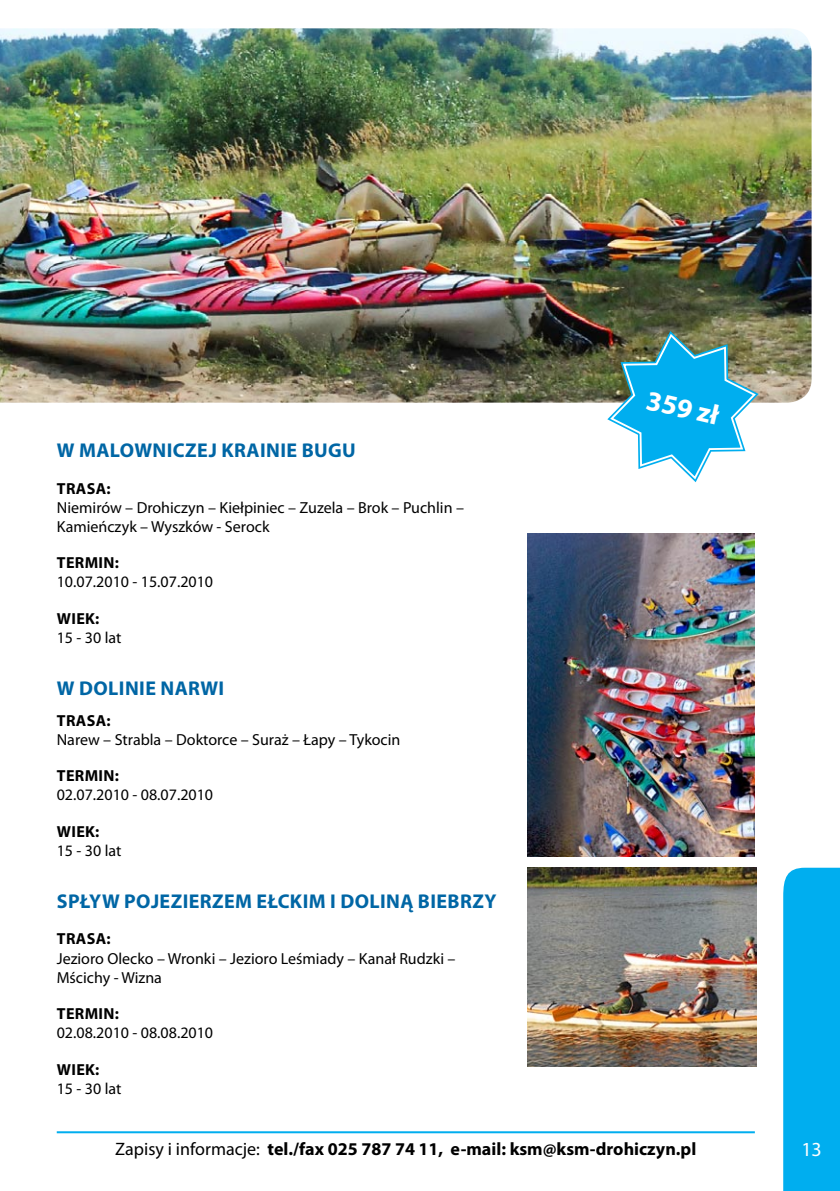
<style>
.page{position:relative;width:840px;height:1191px;background:#fff}
.page>*{position:absolute;margin:0;border:0;box-sizing:border-box;transform-origin:0 0}
.t1{font:700 28px "Myriad Pro";color:#fff}
.t2{font:700 20px "Myriad Pro";letter-spacing:.02em;color:#0066a5}
.t3{font:20px "Myriad Pro";color:#fff}
.t4{font:700 18px "Myriad Pro";color:#000}
.t5{font:16px/19.2px "Myriad Pro";color:#000}
.t6{font:700 16px "Myriad Pro";letter-spacing:.02em;color:#000}
.s1{font-weight:400}
</style>
<div class="page">
<svg style="left:783px;top:867px;width:56px;height:324px;background:#06b0ef"></svg>
<img style="left:0;top:28px;width:811px;height:375px">
<img style="left:527px;top:867px;width:229px;height:199px">
<img style="left:527px;top:533px;width:227px;height:323px">
<hr style="left:57px;top:1131px;width:697px;height:2px;background:#00aeef">
<svg style="left:607px;top:331px;width:151px;height:151px"></svg>
<p class="t2" style="left:57px;top:437px;width:76px">W MA LOWNICZEJ</p>
<p class="t2" style="left:221px;top:437px;width:12px">KRAINIE</p>
<p class="t2" style="left:301px;top:437px;width:27px">BUGU</p>
<p class="t6" style="left:57px;top:478px;width:20px">TRASA</p>
<p class="t6" style="left:106px;top:478px;width:6px">:</p>
<p class="t5" style="left:57px;top:497px;width:408px">Niemirów – Drohiczyn – Kiełpiniec – Zuzela – Brok – Puchlin –<br>Kamieńczyk – Wyszków - Serock</p>
<p class="t6" style="left:57px;top:552px;width:20px">TERMIN</p>
<p class="t6" style="left:115px;top:552px;width:6px">:</p>
<p class="t5" style="left:57px;top:572px;width:158px">10.07.2010 - 15.07.2010</p>
<p class="t6" style="left:57px;top:608px;width:44px">WIEK:</p>
<p class="t5" style="left:57px;top:627px;width:66px">15 - 30 lat</p>
<p class="t2" style="left:57px;top:675px;width:72px">W DOLINIE</p>
<p class="t2" style="left:160px;top:675px;width:28px">NARWI</p>
<p class="t6" style="left:57px;top:710px;width:20px">TRASA</p>
<p class="t6" style="left:106px;top:710px;width:6px">:</p>
<p class="t5" style="left:57px;top:729px;width:345px">Narew – Strabla – Doktorce – Suraż – Łapy – Tykocin</p>
<p class="t6" style="left:57px;top:765px;width:20px">TERMIN</p>
<p class="t6" style="left:115px;top:765px;width:6px">:</p>
<p class="t5" style="left:57px;top:785px;width:158px">02.07.2010 - 08.07.2010</p>
<p class="t6" style="left:57px;top:821px;width:44px">WIEK:</p>
<p class="t5" style="left:57px;top:840px;width:66px">15 - 30 lat</p>
<p class="t2" style="left:57px;top:888px;width:92px">SPŁYW POJEZIERZEM</p>
<p class="t2" style="left:256px;top:888px;width:34px">EŁCKIM</p>
<p class="t2" style="left:330px;top:888px;width:112px">IDOLINĄ BIEBRZ</p>
<p class="t2" style="left:484px;top:888px;width:14px">Y</p>
<p class="t6" style="left:57px;top:928px;width:20px">TRASA</p>
<p class="t6" style="left:106px;top:928px;width:6px">:</p>
<p class="t5" style="left:57px;top:948px;width:400px">Jezioro Olecko – Wronki – Jezioro Leśmiady – Kanał Rudzki –<br>Mścichy - Wizna</p>
<p class="t6" style="left:57px;top:1003px;width:20px">TERMIN</p>
<p class="t6" style="left:115px;top:1003px;width:6px">:</p>
<p class="t5" style="left:57px;top:1023px;width:158px">02.08.2010 - 08.08.2010</p>
<p class="t6" style="left:57px;top:1058px;width:44px">WIEK:</p>
<p class="t5" style="left:57px;top:1078px;width:66px">15 - 30 lat</p>
<h1 class="t1" style="left:650px;top:381px;width:81px;rotate:13deg">359 ZŁ</h1>
<p class="t4" style="left:115px;top:1137px;width:582px"><span class="s1">Zapisy i informacje:</span> TEL./FAX 025 787 74 11, E-MAIL: KSM@KSM-DROHICZYN.PL</p>
<p class="t3" style="left:800px;top:1136px;width:22px">13</p>
</div>
